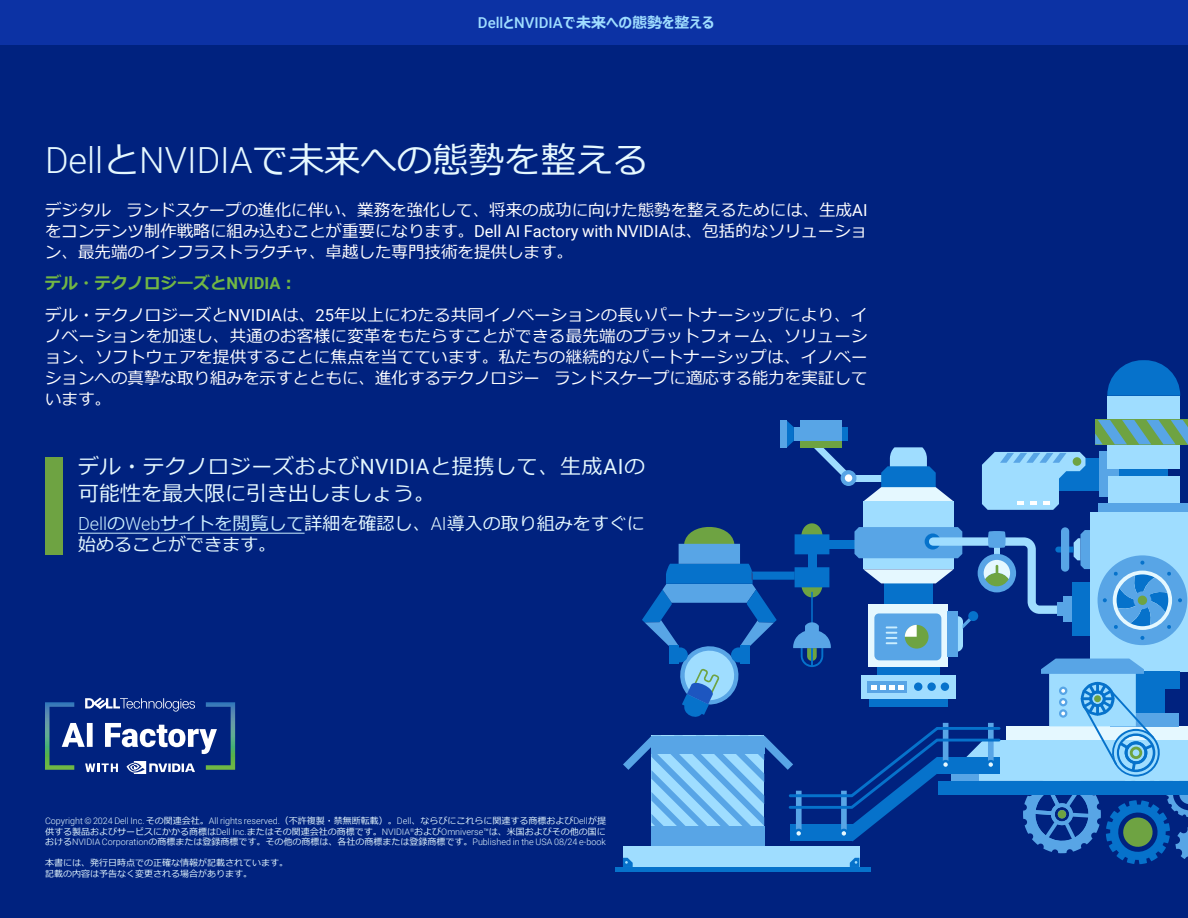
<style>
.page{position:relative;width:1188px;height:918px;background:#fff}
.page>*{position:absolute;margin:0;border:0;box-sizing:border-box;transform-origin:0 0}
.t1{font:36px "Meiryo";color:#e5f8ff}
.t2{font:21px/27px "Meiryo";letter-spacing:.015em;color:#e5f8ff}
.t3{font:18px/21.6px "Meiryo";color:#e5f8ff}
.t4{font:16.5px/21px "Meiryo";color:#fff;text-align:justify}
.t5{font:700 15px "Meiryo UI";color:#9fddff}
.t6{font:300 9px "Roboto";color:#e5f8ff}
.t7{font:9px/10.5px "Meiryo";color:#e5f8ff}
.s1{font-family:"Roboto";font-weight:500}
.s2{font-family:"Roboto";font-weight:300}
.s3{font-family:"Roboto"}
.s4{font-weight:700;color:#72b744}
.s5{font-family:"Roboto";font-weight:700;color:#72b744}
.s6{font-family:"Roboto";font-weight:300;color:#cbeeff}
.s7{color:#cbeeff}
.s8{font-family:"Meiryo";font-weight:400}
</style>
<div class="page">
<div style="left:0;top:0;width:1188px;height:45px;background:#0c32a4"></div>
<div style="left:0;top:45px;width:1188px;height:873px;background:#00227f"></div>
<div style="left:45px;top:458px;width:18px;height:97px;background:#6ea342"></div>
<svg style="left:78px;top:533px;width:47px;height:1px"></svg>
<hr style="left:125px;top:533px;width:35px;height:1px;background:#cbeeff">
<hr style="left:160px;top:533px;width:145px;height:1px;background:#cbeeff">
<div style="left:1059px;top:458px;width:40px;height:33px;background:#0672cb"></div>
<div style="left:1099px;top:452px;width:57px;height:45px;background:#58a5e6"></div>
<svg style="left:982px;top:452px;width:103px;height:58px"></svg>
<div style="left:1073px;top:457px;width:8px;height:9px;background:#6ea342;border-radius:50%"></div>
<div style="left:1107px;top:396px;width:73px;height:36px;background:#9fddff"></div>
<div style="left:1107px;top:446px;width:73px;height:23px;background:#9fddff"></div>
<svg style="left:1107px;top:360px;width:73px;height:36px"></svg>
<div style="left:1119px;top:469px;width:49px;height:12px;background:#0672cb"></div>
<svg style="left:1095px;top:444px;width:93px;height:1px"></svg>
<svg style="left:1095px;top:420px;width:93px;height:24px;background:#62a393"></svg>
<div style="left:615px;top:867px;width:255px;height:5px;background:#0672cb"></div>
<div style="left:849px;top:475px;width:54px;height:7px;background:#9fddff"></div>
<svg style="left:814px;top:448px;width:32px;height:32px"></svg>
<svg style="left:841px;top:470px;width:16px;height:16px"></svg>
<div style="left:845px;top:474px;width:7px;height:8px;background:#fff;border-radius:50%"></div>
<div style="left:841px;top:427px;width:7px;height:14px;background:#0672cb"></div>
<div style="left:801px;top:421px;width:41px;height:20px;background:#58a5e6"></div>
<div style="left:801px;top:441px;width:41px;height:7px;background:#6ea342"></div>
<div style="left:794px;top:427px;width:7px;height:14px;background:#58a5e6"></div>
<svg style="left:787px;top:421px;width:7px;height:26px"></svg>
<div style="left:780px;top:421px;width:7px;height:27px;background:#58a5e6"></div>
<svg style="left:864px;top:447px;width:89px;height:54px"></svg>
<div style="left:863px;top:501px;width:91px;height:68px;background:#9fddff"></div>
<div style="left:1090px;top:512px;width:98px;height:159px;background:#9fddff"></div>
<div style="left:1108px;top:477px;width:71px;height:35px;background:#9fddff"></div>
<div style="left:1099px;top:503px;width:89px;height:9px;background:#58a5e6"></div>
<svg style="left:623px;top:523px;width:565px;height:344px"></svg>
<svg style="left:45px;top:698px;width:190px;height:76px"></svg>
<p class="t5" style="left:478px;top:12px;width:238px"><span class="s1">Dell</span>と<span class="s1">NVIDIA</span>で未来への態勢を整える</p>
<h1 class="t1" style="left:45px;top:135px;width:605px"><span class="s2">Dell</span>と<span class="s2">NVIDIA</span>で未来への態勢を整える</h1>
<p class="t4" style="left:45px;top:200px;width:824px">デジタル ランドスケープの進化に伴い、業務を強化して、将来の成功に向けた態勢を整えるためには、生成<span class="s3">AI</span>をコンテンツ制作戦略に組み込むことが重要になります。<span class="s3">Dell AI Factory with NVIDIA</span>は、包括的なソリューション、最先端のインフラストラクチャ、卓越した専門技術を提供します。</p>
<p class="t4" style="left:45px;top:268px;width:824px;line-height:31.5px"><span class="s4">デル・テクノロジーズと</span><span class="s5">NVIDIA</span><span class="s4">：<br></span>デル・テクノロジーズと<span class="s3">NVIDIA</span>は、<span class="s3">25</span>年以上にわたる共同イノベーションの長いパートナーシップにより、イ</p>
<p class="t4" style="left:45px;top:326px;width:824px">ノベーションを加速し、共通のお客様に変革をもたらすことができる最先端のプラットフォーム、ソリューション、ソフトウェアを提供することに焦点を当てています。私たちの継続的なパートナーシップは、イノベーションへの真摯な取り組みを示すとともに、進化するテクノロジー ランドスケープに適応する能力を実証しています。</p>
<p class="t2" style="left:78px;top:454px;width:568px">デル・テクノロジーズおよび<span class="s3">NVIDIA</span>と提携して、生成<span class="s3">AI</span>の可能性を最大限に引き出しましょう。</p>
<p class="t3" style="left:78px;top:513px;width:568px"><span class="s6">Dell</span><span class="s7">の</span><span class="s6">Web</span><span class="s7">サイトを閲覧して</span>詳細を確認し、<span class="s2">AI</span>導入の取り組みをすぐに始めることができます。</p>
<p class="t6" style="left:45px;top:815px;width:563px">Copyright © 2024 Dell Inc. <span class="s8">その関連会社。</span>All rights reserved.<span class="s8">（不許複製・禁無断転載）。</span>Dell<span class="s8">、ならびにこれらに関連する商標および</span>Dell<span class="s8">が提</span></p>
<p class="t7" style="left:45px;top:827px;width:562px">供する製品およびサービスにかかる商標は<span class="s2">Dell Inc.</span>またはその関連会社の商標です。<span class="s2">NVIDIA</span><sup>®</sup>および<span class="s2">Omniverse™</span>は、米国およびその他の国に</p>
<p class="t6" style="left:45px;top:836px;width:563px"><span class="s8">おける</span>NVIDIA Corporation<span class="s8">の商標または登録商標です。その他の商標は、各社の商標または登録商標です。</span>Published in the USA 08/24 e-book</p>
<p class="t7" style="left:45px;top:858px;width:244px">本書には、発行日時点での正確な情報が記載されています。記載の内容は予告なく変更される場合があります。</p>
</div>
